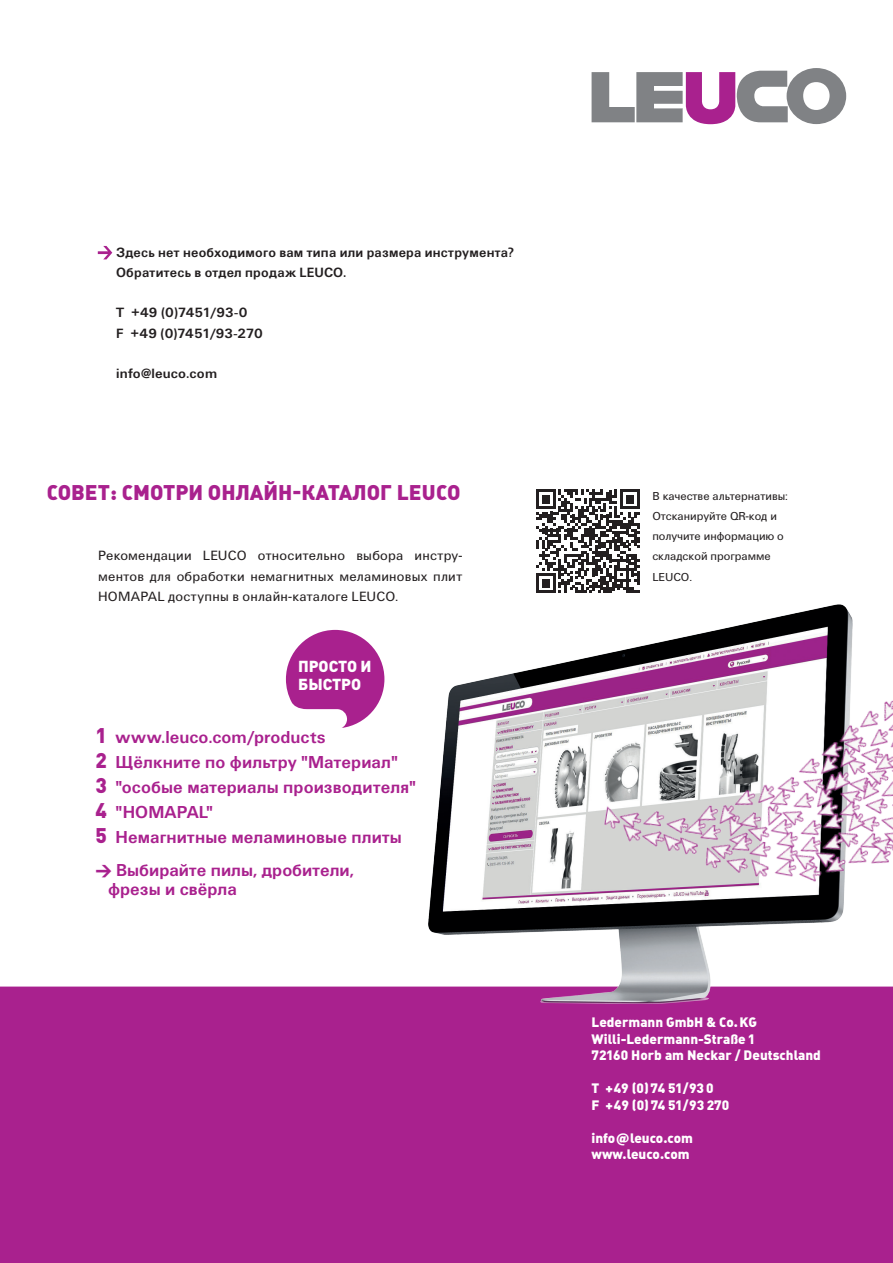
<style>
.page{position:relative;width:893px;height:1263px;background:#fff}
.page>*{position:absolute;margin:0;border:0;box-sizing:border-box;transform-origin:0 0}
.t1{font:900 21px "DIN Pro";color:#a9218e}
.t2{font:700 18px/25.2px "LEUCO UN";letter-spacing:.005em;color:#a9218e}
.t3{font:900 15.75px/18.9px "DIN Pro";color:#fff}
.t4{font:13.95px/20.2px "LEUCO UN";letter-spacing:.015em;color:#231f20;text-align:justify}
.t5{font:700 13.95px/20.2px "LEUCO UN";letter-spacing:.015em;color:#231f20}
.t6{font:700 13.95px/20.2px "LEUCO UN";letter-spacing:-.01em;color:#231f20}
.t7{font:900 13.5px/16.5px "DIN Pro";color:#fff}
.t8{font:12px/20.2px "LEUCO UN";color:#231f20}
.s1{font-family:"DIN Pro";font-weight:900;font-size:21px}
.s2{font-family:"DIN Pro";font-weight:900;font-size:16.5px}
</style>
<div class="page">
<div style="left:0;top:986px;width:893px;height:277px;background:#a9218e"></div>
<svg style="left:592px;top:68px;width:254px;height:56px"></svg>
<svg style="left:98px;top:246px;width:14px;height:13px"></svg>
<svg style="left:286px;top:630px;width:98px;height:98px"></svg>
<svg style="left:536px;top:489px;width:104px;height:104px"></svg>
<img style="left:428px;top:605px;width:424px;height:399px">
<img style="left:585px;top:633px;width:308px;height:307px">
<p class="t5" style="left:116px;top:242px;width:399px">Здесь нет необходимого вам типа или размера инструмента?<br>Обратитесь в отдел продаж LEUCO.</p>
<p class="t6" style="left:116px;top:303px;width:148px">T +49 (0)7451/93-0<br>F +49 (0)7451/93-270</p>
<p class="t5" style="left:116px;top:363px;width:102px">info@leuco.com</p>
<p class="t1" style="left:47px;top:478px;width:415px">СОВЕТ: СМОТРИ ОНЛАЙН-КАТАЛОГ LEUCO</p>
<p class="t4" style="left:98px;top:546px;width:365px">Рекомендации LEUCO относительно выбора инстру&shy;ментов для обработки немагнитных меламиновых плит HOMAPAL доступны в онлайн-каталоге LEUCO.</p>
<p class="t3" style="left:298px;top:656px;width:75px">ПРОСТО И<br>БЫСТРО</p>
<p class="t2" style="left:95px;top:724px;width:322px"><span class="s1">1</span> www.leuco.com/products<br><span class="s1">2</span> Щёлкните по фильтру "Материал"<br><span class="s1">3</span> "особые материалы производителя"<br><span class="s1">4</span> "HOMAPAL"<br><span class="s1">5</span> Немагнитные меламиновые плиты</p>
<p class="t2" style="left:108px;top:860px;width:247px;line-height:19.5px;text-indent:-13px"><span class="s2">→</span> Выбирайте пилы, дробители, фрезы и свёрла</p>
<p class="t8" style="left:652px;top:486px;width:137px">В качестве альтернативы:<br>Отсканируйте QR-код и получите информацию о складской программе<br>LEUCO.</p>
<p class="t7" style="left:592px;top:1014px;width:231px">Ledermann GmbH &amp; Co. KG<br>Willi-Ledermann-Straße 1<br>72160 Horb am Neckar / Deutschland</p>
<p class="t7" style="left:592px;top:1080px;width:139px">T +49 (0)74 51/93 0<br>F +49 (0) 74 51/93 270</p>
<p class="t7" style="left:592px;top:1129px;width:103px">info@leuco.com www.leuco.com</p>
</div>
